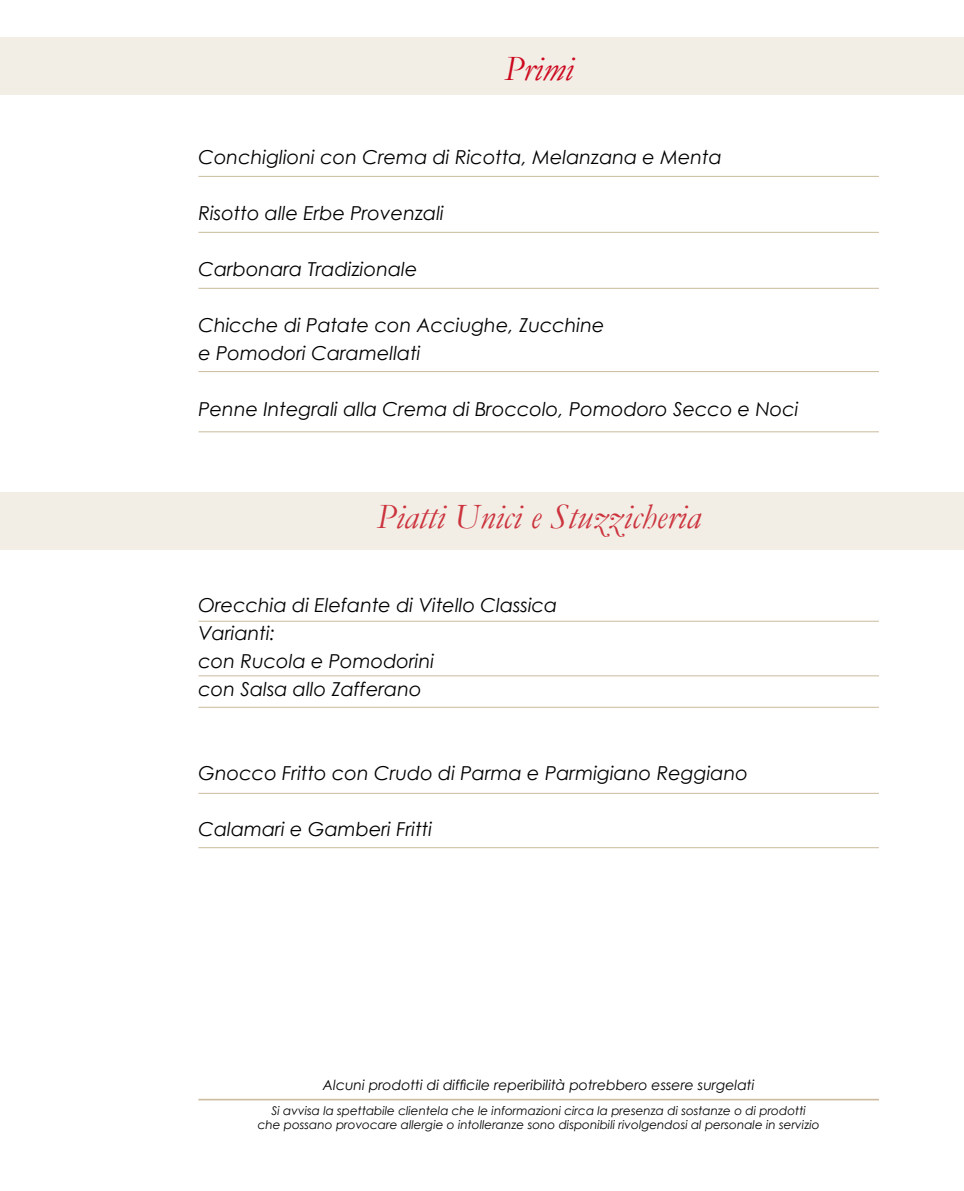
<style>
.page{position:relative;width:964px;height:1191px;background:#fff}
.page>*{position:absolute;margin:0;border:0;box-sizing:border-box;transform-origin:0 0}
.t1{font:italic 36px "Garamond";color:#cd071e}
.t2{font:italic 19.2px/28px "Century Gothic";color:#000}
.t3{font:italic 14px "Century Gothic";color:#000}
.t4{font:italic 12px/14.4px "Century Gothic";color:#000;text-align:center}
</style>
<div class="page">
<div style="left:0;top:37px;width:964px;height:58px;background:#f2eee6"></div>
<hr style="left:198px;top:1098px;width:681px;height:2px;background:#cbbb9d">
<hr style="left:198px;top:176px;width:681px;height:1px;background:#cbbb9d">
<hr style="left:198px;top:232px;width:681px;height:1px;background:#cbbb9d">
<hr style="left:198px;top:793px;width:681px;height:1px;background:#cbbb9d">
<hr style="left:198px;top:707px;width:681px;height:1px;background:#cbbb9d">
<hr style="left:198px;top:675px;width:681px;height:1px;background:#cbbb9d">
<hr style="left:198px;top:621px;width:681px;height:1px;background:#cbbb9d">
<hr style="left:198px;top:431px;width:681px;height:1px;background:#cbbb9d">
<hr style="left:198px;top:847px;width:681px;height:1px;background:#cbbb9d">
<hr style="left:198px;top:288px;width:681px;height:1px;background:#cbbb9d">
<hr style="left:198px;top:371px;width:681px;height:1px;background:#cbbb9d">
<div style="left:0;top:492px;width:964px;height:57px;background:#f2eee6"></div>
<h1 class="t1" style="left:504px;top:47px;width:70px">Primi</h1>
<p class="t2" style="left:198px;top:143px;width:525px">Conchiglioni con Crema di Ricotta, Melanzana e Menta</p>
<p class="t2" style="left:198px;top:199px;width:247px">Risotto alle Erbe Provenzali</p>
<p class="t2" style="left:198px;top:255px;width:220px">Carbonara Tradizionale</p>
<p class="t2" style="left:198px;top:311px;width:408px">Chicche di Patate con Acciughe, Zucchine e Pomodori Caramellati</p>
<p class="t2" style="left:198px;top:395px;width:602px">Penne Integrali alla Crema di Broccolo, Pomodoro Secco e Noci</p>
<h1 class="t1" style="left:376px;top:495px;width:326px">Piatti Unici e Stuzzicheria</h1>
<p class="t2" style="left:198px;top:591px;width:360px">Orecchia di Elefante di Vitello Classica<br>Varianti:<br>con Rucola e Pomodorini<br>con Salsa allo Zafferano</p>
<p class="t2" style="left:198px;top:759px;width:551px">Gnocco Fritto con Crudo di Parma e Parmigiano Reggiano</p>
<p class="t2" style="left:198px;top:815px;width:235px">Calamari e Gamberi Fritti</p>
<p class="t3" style="left:323px;top:1076px;width:433px">Alcuni prodotti di difficile reperibilità potrebbero essere surgelati</p>
<p class="t4" style="left:258px;top:1103px;width:563px">Si avvisa la spettabile clientela che le informazioni circa la presenza di sostanze o di prodotti<br>che possano provocare allergie o intolleranze sono disponibili rivolgendosi al personale in servizio</p>
</div>
